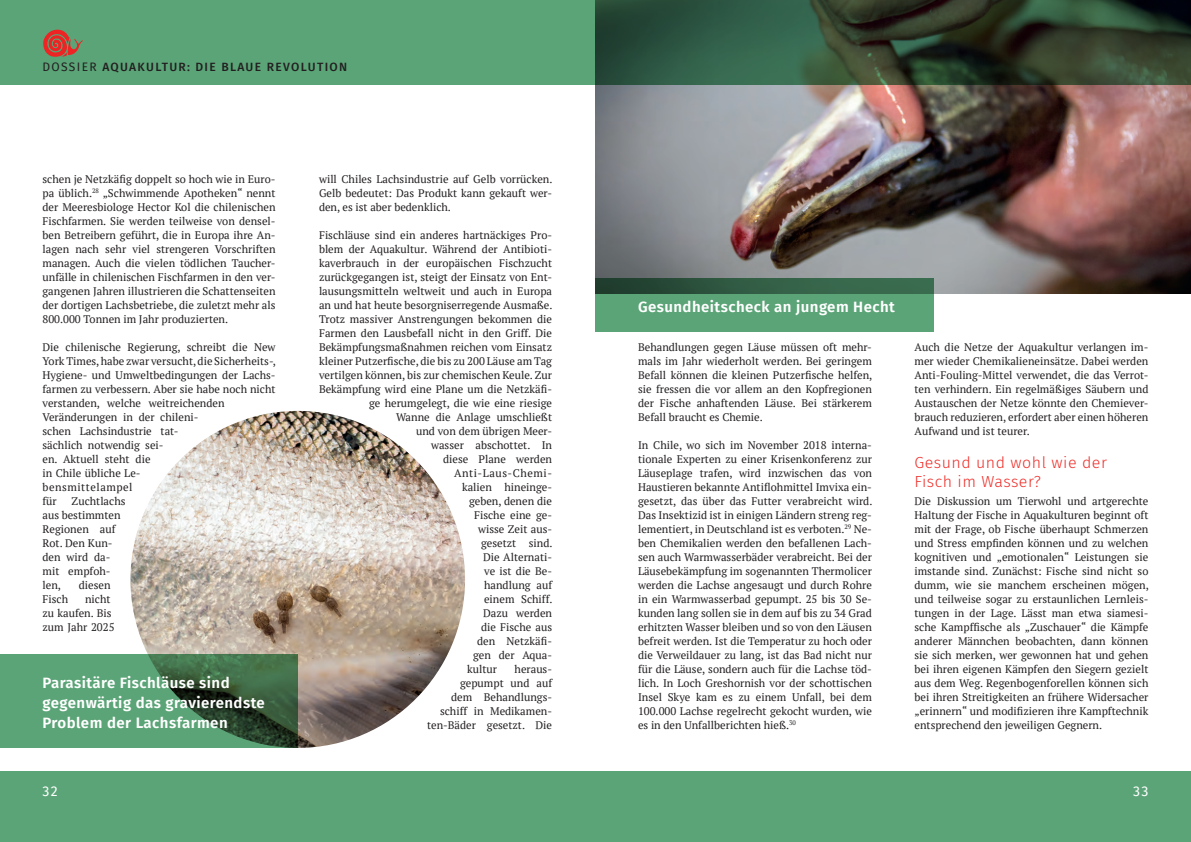
<style>
.page{position:relative;width:1191px;height:842px;background:#fff}
.page>*{position:absolute;margin:0;border:0;box-sizing:border-box;transform-origin:0 0}
.t1{font:300 16px/19.2px "Fira Sans";letter-spacing:.03em;color:#ee2d28}
.t2{font:600 15px/20px "Fira Sans";letter-spacing:.03em;color:#fff}
.t3{font:14px "Fira Sans";color:#fff}
.t4{font:500 12px "Fira Sans";letter-spacing:.11em;color:#231f20}
.t5{font:11px/14px "PT Serif";color:#231f20;text-align:justify}
.t6{font:11px "PT Serif";letter-spacing:.05em;color:#231f20}
.s1{font-weight:400}
</style>
<div class="page">
<div style="left:0;top:0;width:1191px;height:85px;background:#5ba477"></div>
<div style="left:0;top:771px;width:1191px;height:71px;background:#5ba477"></div>
<svg style="left:43px;top:30px;width:40px;height:27px"></svg>
<img style="left:595px;top:0;width:596px;height:293px">
<img style="left:130px;top:411px;width:335px;height:337px">
<svg style="left:595px;top:278px;width:339px;height:54px;background:#4e8d67"></svg>
<svg style="left:0;top:654px;width:298px;height:94px;background:#4d8760"></svg>
<p class="t4" style="left:43px;top:57px;width:306px"><span class="s1">DOSSIER</span> AQUAKULTUR: DIE BLAUE REVOLUTION</p>
<p class="t5" style="left:43px;top:172px;width:235px">schen je Netzkäfig doppelt so hoch wie in Euro&shy;pa üblich.<sup>28</sup> „Schwimmende Apotheken“ nennt der Meeresbiologe Hector Kol die chilenischen Fischfarmen. Sie werden teilweise von densel&shy;ben Betreibern geführt, die in Europa ihre An&shy;lagen nach sehr viel strengeren Vorschriften managen. Auch die vielen tödlichen Taucher&shy;unfälle in chilenischen Fischfarmen in den ver&shy;gangenen Jahren illustrieren die Schattenseiten der dortigen Lachsbetriebe, die zuletzt mehr als 800.000 Tonnen im Jahr produzierten.</p>
<p class="t5" style="left:43px;top:340px;width:235px;text-align:left">Die chilenische Regierung, schreibt die New<br>York Times, habe zwar versucht, die Sicherheits-,<br>Hygiene- und Umweltbedingungen der Lachs&shy;farmen zu verbessern. Aber sie habe noch nicht verstanden, welche weitreichenden<br>Veränderungen in der chileni-<br>schen Lachsindustrie tat-<br>sächlich notwendig sei-<br>en. Aktuell steht die<br>in Chile übliche Le-<br>bensmittelampel<br>für</p>
<p class="t5" style="left:43px;top:494px;width:85px;text-align:left;text-indent:29px">Zuchtlachs aus bestimmten<br>Regionen auf<br>Rot. Den Kun&shy;den wird da&shy;mit empfoh&shy;len,</p>
<p class="t5" style="left:79px;top:578px;width:33px">diesen</p>
<p class="t5" style="left:43px;top:592px;width:27px">Fisch</p>
<p class="t5" style="left:43px;top:592px;width:74px;text-align:left;text-indent:42px">nicht zu kaufen. Bis zum Jahr 2025</p>
<h2 class="t2" style="left:43px;top:672px;width:224px">Parasitäre Fischläuse sind gegenwärtig das gravierendste<br>Problem der Lachsfarmen</h2>
<p class="t3" style="left:43px;top:780px;width:17px">32</p>
<p class="t5" style="left:319px;top:172px;width:235px">will Chiles Lachsindustrie auf Gelb vorrücken.<br>Gelb bedeutet: Das Produkt kann gekauft wer&shy;den, es ist aber bedenklich.</p>
<p class="t5" style="left:319px;top:228px;width:235px">Fischläuse sind ein anderes hartnäckiges Pro-</p>
<p class="t5" style="left:319px;top:242px;width:234px">blem der Aquakultur. Während der Antibioti-</p>
<p class="t5" style="left:319px;top:256px;width:235px">kaverbrauch in der europäischen Fischzucht</p>
<p class="t5" style="left:319px;top:270px;width:235px">zurückgegangen ist, steigt der Einsatz von Ent-</p>
<p class="t5" style="left:319px;top:284px;width:235px">lausungsmitteln weltweit und auch in Europa</p>
<p class="t5" style="left:319px;top:298px;width:235px">an und hat heute besorgniserregende Ausmaße.</p>
<p class="t5" style="left:319px;top:312px;width:234px">Trotz massiver Anstrengungen bekommen die</p>
<p class="t5" style="left:319px;top:326px;width:235px">Farmen den Lausbefall nicht in den Griff. Die</p>
<p class="t5" style="left:319px;top:340px;width:234px">Bekämpfungsmaßnahmen reichen vom Einsatz</p>
<p class="t5" style="left:319px;top:354px;width:235px">kleiner Putzerfische, die bis zu 200 Läuse am Tag</p>
<p class="t5" style="left:319px;top:368px;width:235px">vertilgen können, bis zur chemischen Keule. Zur</p>
<p class="t5" style="left:319px;top:382px;width:235px">Bekämpfung wird eine Plane um die Netzkäfi-</p>
<p class="t5" style="left:369px;top:396px;width:184px">ge herumgelegt, die wie eine riesige</p>
<p class="t5" style="left:396px;top:410px;width:157px">Wanne die Anlage umschließt</p>
<p class="t5" style="left:416px;top:424px;width:138px">und von dem übrigen Meer-</p>
<p class="t5" style="left:431px;top:438px;width:122px">wasser abschottet. In</p>
<p class="t5" style="left:443px;top:452px;width:110px">diese Plane werden</p>
<p class="t6" style="left:454px;top:466px;width:99px">Anti-Laus-Chemi-</p>
<p class="t5" style="left:462px;top:480px;width:92px">kalien hineinge-</p>
<p class="t5" style="left:469px;top:494px;width:85px">geben, denen die</p>
<p class="t5" style="left:474px;top:508px;width:80px">Fische eine ge-</p>
<p class="t5" style="left:478px;top:522px;width:76px">wisse Zeit aus-</p>
<p class="t5" style="left:481px;top:536px;width:73px">gesetzt sind.</p>
<p class="t5" style="left:483px;top:550px;width:71px">Die Alternati-</p>
<p class="t5" style="left:484px;top:564px;width:69px">ve ist die Be-</p>
<p class="t5" style="left:484px;top:578px;width:70px">handlung auf</p>
<p class="t5" style="left:484px;top:592px;width:70px">einem Schiff.</p>
<p class="t5" style="left:483px;top:606px;width:71px">Dazu werden</p>
<p class="t5" style="left:481px;top:620px;width:73px">die Fische aus</p>
<p class="t5" style="left:477px;top:634px;width:77px">den Netzkäfi-</p>
<p class="t5" style="left:473px;top:648px;width:81px">gen der Aqua-</p>
<p class="t5" style="left:467px;top:662px;width:31px">kultur</p>
<p class="t5" style="left:427px;top:662px;width:127px;text-align:right">heraus-<br>gepumpt und auf<br>dem Behandlungs&shy;schiff in Medikamen&shy;ten-Bäder gesetzt. Die</p>
<h2 class="t2" style="left:638px;top:296px;width:258px">Gesundheitscheck an jungem Hecht</h2>
<p class="t5" style="left:638px;top:340px;width:236px">Behandlungen gegen Läuse müssen oft mehr&shy;mals im Jahr wiederholt werden. Bei geringem Befall können die kleinen Putzerfische helfen, sie fressen die vor allem an den Kopfregionen der Fische anhaftenden Läuse. Bei stärkerem Befall braucht es Chemie.</p>
<p class="t5" style="left:638px;top:438px;width:236px">In Chile, wo sich im November 2018 interna&shy;tionale Experten zu einer Krisenkonferenz zur Läuseplage trafen, wird inzwischen das von Haustieren bekannte Antiflohmittel Imvixa ein&shy;gesetzt, das über das Futter verabreicht wird.<br>Das Insektizid ist in einigen Ländern streng reg&shy;lementiert, in Deutschland ist es verboten.<sup>29</sup> Ne&shy;ben Chemikalien werden den befallenen Lach&shy;sen auch Warmwasserbäder verabreicht. Bei der Läusebekämpfung im sogenannten Thermolicer werden die Lachse angesaugt und durch Rohre in ein Warmwasserbad gepumpt. 25 bis 30 Se&shy;kunden lang sollen sie in dem auf bis zu 34 Grad erhitzten Wasser bleiben und so von den Läusen befreit werden. Ist die Temperatur zu hoch oder die Verweildauer zu lang, ist das Bad nicht nur für die Läuse, sondern auch für die Lachse töd&shy;lich. In Loch Greshornish vor der schottischen Insel Skye kam es zu einem Unfall, bei dem 100.000 Lachse regelrecht gekocht wurden, wie es in den Unfallberichten hieß.<sup>30</sup></p>
<p class="t5" style="left:914px;top:340px;width:235px">Auch die Netze der Aquakultur verlangen im&shy;mer wieder Chemikalieneinsätze. Dabei werden Anti-Fouling-Mittel verwendet, die das Verrot&shy;ten verhindern. Ein regelmäßiges Säubern und Austauschen der Netze könnte den Chemiever&shy;brauch reduzieren, erfordert aber einen höheren Aufwand und ist teurer.</p>
<h1 class="t1" style="left:914px;top:452px;width:194px">Gesund und wohl wie der<br>Fisch im Wasser?</h1>
<p class="t5" style="left:914px;top:494px;width:236px">Die Diskussion um Tierwohl und artgerechte Haltung der Fische in Aquakulturen beginnt oft mit der Frage, ob Fische überhaupt Schmerzen und Stress empfinden können und zu welchen kognitiven und „emotionalen“ Leistungen sie imstande sind. Zunächst: Fische sind nicht so dumm, wie sie manchem erscheinen mögen, und teilweise sogar zu erstaunlichen Lernleis&shy;tungen in der Lage. Lässt man etwa siamesi&shy;sche Kampffische als „Zuschauer“ die Kämpfe anderer Männchen beobachten, dann können sie sich merken, wer gewonnen hat und gehen bei ihren eigenen Kämpfen den Siegern gezielt aus dem Weg. Regenbogenforellen können sich bei ihren Streitigkeiten an frühere Widersacher „erinnern“ und modifizieren ihre Kampftechnik entsprechend den jeweiligen Gegnern.</p>
<p class="t3" style="left:1133px;top:780px;width:17px">33</p>
</div>
